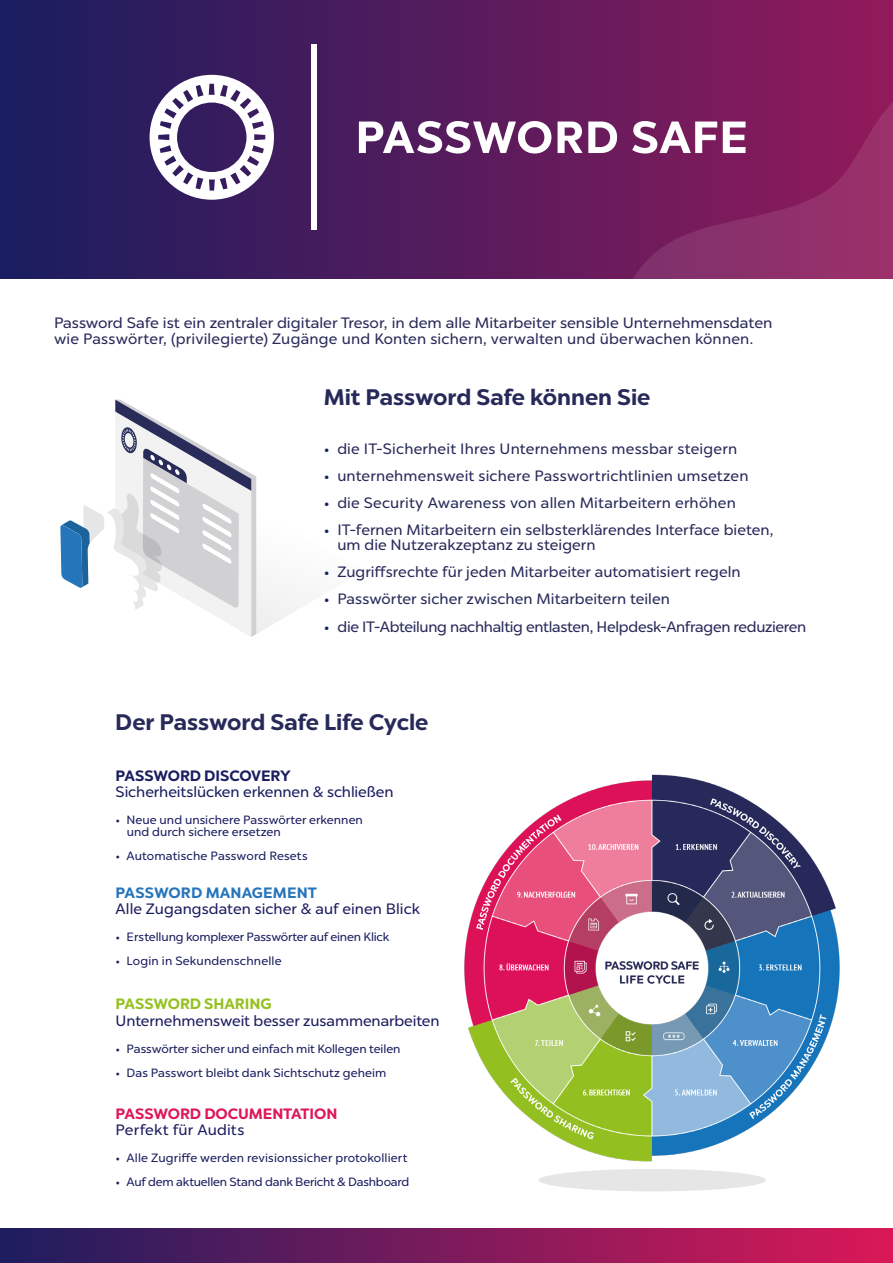
<style>
.page{position:relative;width:893px;height:1263px;background:#fff}
.page>*{position:absolute;margin:0;border:0;box-sizing:border-box;transform-origin:0 0}
.t1{font:700 22.5px "Chronica Pro";color:#272a59}
.t2{font:15px/15px "Chronica Pro";letter-spacing:.005em;color:#272a59}
.t3{font:15px "Chronica Pro";color:#1a1d5f}
.t4{font:15px "Chronica Pro";letter-spacing:-.02em;color:#272a59}
.t5{font:700 15px "Chronica Pro";letter-spacing:-.005em;color:#de1757}
.t6{font:700 15px "Chronica Pro";letter-spacing:.005em;color:#2675bb}
.t7{font:700 15px "Chronica Pro";letter-spacing:-.005em;color:#1a1d5f}
.t8{font:700 15px "Chronica Pro";color:#94c11f}
.t9{font:12px/12px "Chronica Pro";color:#1a1d5f}
.s1{color:#17255f}
</style>
<div class="page">
<div style="left:0;top:0;width:893px;height:279px;background:linear-gradient(to right,#181d5f,#921a5a)"></div>
<svg style="left:150px;top:75px;width:124px;height:125px"></svg>
<svg style="left:359px;top:121px;width:183px;height:33px"></svg>
<div style="left:312px;top:44px;width:5px;height:186px;background:#fff"></div>
<div style="left:0;top:1229px;width:893px;height:34px;background:linear-gradient(to right,#1c1d5f,#da1857)"></div>
<svg style="left:542px;top:97px;width:351px;height:182px;background:#842b67"></svg>
<img style="left:464px;top:774px;width:376px;height:388px">
<svg style="left:60px;top:400px;width:247px;height:237px"></svg>
<div style="left:538px;top:1169px;width:228px;height:22px;background:#e6e6e6;border-radius:50%"></div>
<p class="t2" style="left:54px;top:314px;width:720px;line-height:16.5px">Password Safe ist ein zentraler digitaler Tresor, in dem alle Mitarbeiter sensible Unternehmensdaten wie Passwörter, (privilegierte) Zugänge und Konten sichern, verwalten und überwachen können.</p>
<h1 class="t1" style="left:324px;top:383px;width:328px">Mit Password Safe können Sie</h1>
<p class="t2" style="left:324px;top:441px;width:415px"><span class="s1">•</span> die IT-Sicherheit Ihres Unternehmens messbar steigern</p>
<p class="t2" style="left:324px;top:468px;width:426px"><span class="s1">•</span> unternehmensweit sichere Passwortrichtlinien umsetzen</p>
<p class="t2" style="left:324px;top:495px;width:414px"><span class="s1">•</span> die Security Awareness von allen Mitarbeitern erhöhen</p>
<p class="t2" style="left:337px;top:522px;width:437px;text-indent:-14px"><span class="s1">•</span> IT-fernen Mitarbeitern ein selbsterklärendes Interface bieten, um die Nutzerakzeptanz zu steigern</p>
<p class="t2" style="left:324px;top:564px;width:418px"><span class="s1">•</span> Zugriffsrechte für jeden Mitarbeiter automatisiert regeln</p>
<p class="t2" style="left:324px;top:591px;width:348px"><span class="s1">•</span> Passwörter sicher zwischen Mitarbeitern teilen</p>
<p class="t4" style="left:324px;top:618px;width:484px"><span class="s1">•</span> die IT-Abteilung nachhaltig entlasten, Helpdesk-Anfragen reduzieren</p>
<h1 class="t1" style="left:115px;top:708px;width:315px">Der Password Safe Life Cycle</h1>
<p class="t7" style="left:116px;top:766px;width:177px">PASSWORD DISCOVERY</p>
<p class="t3" style="left:116px;top:783px;width:279px">Sicherheitslücken erkennen &amp; schließen</p>
<p class="t9" style="left:127px;top:814px;width:237px;text-indent:-11px"><span class="s1">•</span> Neue und unsichere Passwörter erkennen und durch sichere ersetzen</p>
<p class="t9" style="left:116px;top:850px;width:193px"><span class="s1">•</span> Automatische Password Resets</p>
<p class="t6" style="left:116px;top:883px;width:203px">PASSWORD MANAGEMENT</p>
<p class="t3" style="left:116px;top:900px;width:306px">Alle Zugangsdaten sicher &amp; auf einen Blick</p>
<p class="t9" style="left:116px;top:931px;width:275px"><span class="s1">•</span> Erstellung komplexer Passwörter auf einen Klick</p>
<p class="t9" style="left:116px;top:955px;width:167px"><span class="s1">•</span> Login in Sekundenschnelle</p>
<p class="t8" style="left:116px;top:994px;width:157px">PASSWORD SHARING</p>
<p class="t3" style="left:116px;top:1011px;width:325px">Unternehmensweit besser zusammenarbeiten</p>
<p class="t9" style="left:116px;top:1042px;width:286px"><span class="s1">•</span> Passwörter sicher und einfach mit Kollegen teilen</p>
<p class="t9" style="left:116px;top:1066px;width:272px"><span class="s1">•</span> Das Passwort bleibt dank Sichtschutz geheim</p>
<p class="t5" style="left:116px;top:1104px;width:223px">PASSWORD DOCUMENTATION</p>
<p class="t3" style="left:116px;top:1121px;width:130px">Perfekt für Audits</p>
<p class="t9" style="left:116px;top:1152px;width:293px"><span class="s1">•</span> Alle Zugriffe werden revisionssicher protokolliert</p>
<p class="t9" style="left:116px;top:1176px;width:295px"><span class="s1">•</span> Auf dem aktuellen Stand dank Bericht &amp; Dashboard</p>
</div>
